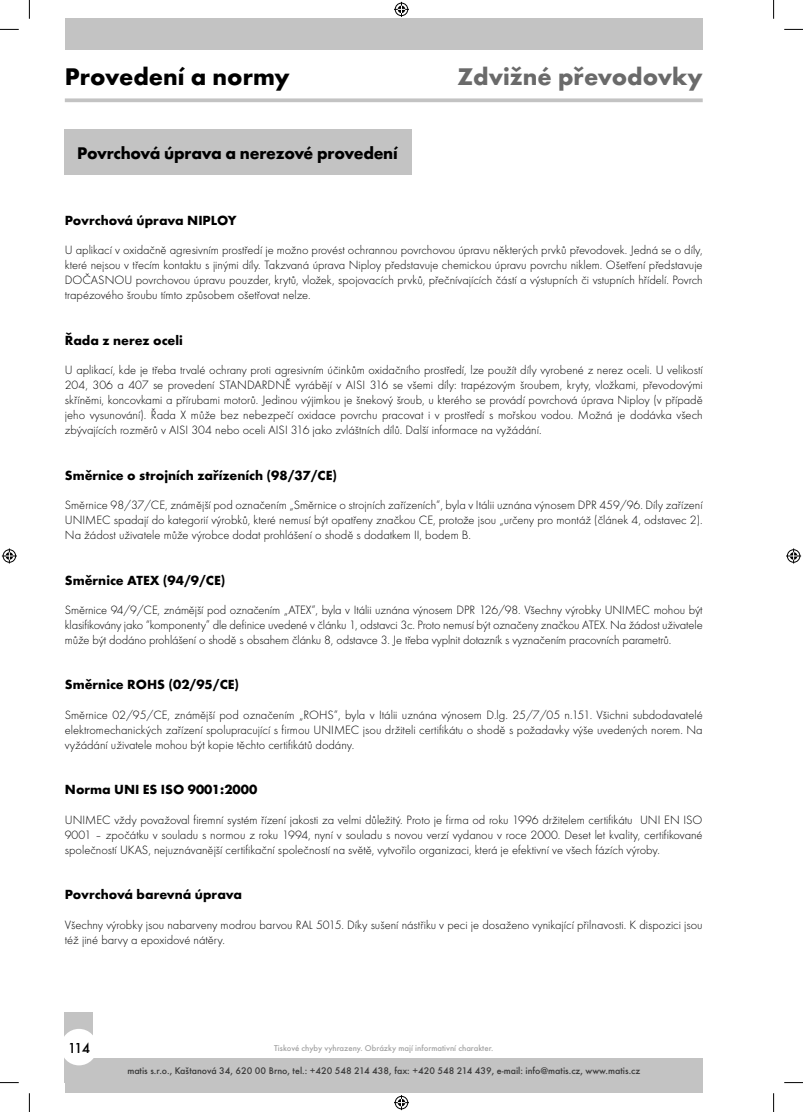
<style>
.page{position:relative;width:803px;height:1112px;background:#fff}
.page>*{position:absolute;margin:0;border:0;box-sizing:border-box;transform-origin:0 0}
.t1{font:700 25px "Futura TEE";color:#6a6a6a}
.t2{font:700 25px "Futura TEE";color:#000}
.t3{font:700 17.5px "Futura TEE";letter-spacing:-.015em;color:#000}
.t4{font:500 15px "Futura TEE";color:#000}
.t5{font:700 13.75px "Futura TEE";color:#000}
.t6{font:12.5px/15px "Futura TEE Ligh";color:#000;text-align:justify}
.t7{font:500 10px "Futura TEE";color:#393939}
.t8{font:500 8.75px "Futura TEE";color:#a3a3a3}
</style>
<div class="page">
<svg style="left:65px;top:98px;width:638px;height:4px;background:#c9c9c9"></svg>
<div style="left:65px;top:1011px;width:28px;height:71px;background:#c3c3c3"></div>
<div style="left:65px;top:19px;width:638px;height:31px;background:#c3c3c3"></div>
<div style="left:65px;top:1058px;width:638px;height:34px;background:#c3c3c3"></div>
<div style="left:61px;top:1028px;width:36px;height:37px;background:#fff;border-radius:50%"></div>
<div style="left:65px;top:129px;width:347px;height:45px;background:#c3c3c3"></div>
<svg style="left:0;top:29px;width:19px;height:1px"></svg>
<svg style="left:784px;top:29px;width:19px;height:1px"></svg>
<svg style="left:0;top:1082px;width:19px;height:1px"></svg>
<svg style="left:784px;top:1082px;width:19px;height:1px"></svg>
<svg style="left:29px;top:0;width:1px;height:19px"></svg>
<svg style="left:29px;top:1093px;width:1px;height:18px"></svg>
<svg style="left:773px;top:0;width:1px;height:19px"></svg>
<svg style="left:773px;top:1093px;width:1px;height:18px"></svg>
<svg style="left:394px;top:2px;width:15px;height:15px"></svg>
<svg style="left:394px;top:1095px;width:15px;height:14px"></svg>
<svg style="left:2px;top:548px;width:15px;height:15px"></svg>
<svg style="left:786px;top:548px;width:15px;height:15px"></svg>
<p class="t2" style="left:65px;top:61px;width:226px">Provedení a normy</p>
<p class="t3" style="left:77px;top:142px;width:322px">Povrchová úprava a nerezové provedení</p>
<p class="t1" style="left:457px;top:61px;width:247px">Zdvižné převodovky</p>
<p class="t5" style="left:65px;top:211px;width:173px">Povrchová úprava NIPLOY</p>
<p class="t6" style="left:65px;top:242px;width:639px">U aplikací v oxidačně agresivním prostředí je možno provést ochrannou povrchovou úpravu některých prvků převodovek. Jedná se o díly, které nejsou v třecím kontaktu s jinými díly. Takzvaná úprava Niploy představuje chemickou úpravu povrchu niklem. Ošetření představuje DOČASNOU povrchovou úpravu pouzder, krytů, vložek, spojovacích prvků, přečnívajících částí a výstupních či vstupních hřídelí. Povrch trapézového šroubu tímto způsobem ošetřovat nelze.</p>
<p class="t5" style="left:65px;top:331px;width:120px">Řada z nerez oceli</p>
<p class="t6" style="left:65px;top:362px;width:639px">U aplikací, kde je třeba trvalé ochrany proti agresivním účinkům oxidačního prostředí, lze použít díly vyrobené z nerez oceli. U velikostí 204, 306 a 407 se provedení STANDARDNĚ vyrábějí v AISI 316 se všemi díly: trapézovým šroubem, kryty, vložkami, převodovými skříněmi, koncovkami a přírubami motorů. Jedinou výjimkou je šnekový šroub, u kterého se provádí povrchová úprava Niploy (v případě jeho vysunování). Řada X může bez nebezpečí oxidace povrchu pracovat i v prostředí s mořskou vodou. Možná je dodávka všech zbývajících rozměrů v AISI 304 nebo oceli AISI 316 jako zvláštních dílů. Další informace na vyžádání.</p>
<p class="t5" style="left:65px;top:466px;width:274px">Směrnice o strojních zařízeních (98/37/CE)</p>
<p class="t6" style="left:65px;top:497px;width:639px">Směrnice 98/37/CE, známější pod označením „Směrnice o strojních zařízeních“, byla v Itálii uznána výnosem DPR 459/96. Díly zařízení UNIMEC spadají do kategorií výrobků, které nemusí být opatřeny značkou CE, protože jsou „určeny pro montáž (článek 4, odstavec 2).<br>Na žádost uživatele může výrobce dodat prohlášení o shodě s dodatkem II, bodem B.</p>
<p class="t5" style="left:65px;top:571px;width:162px">Směrnice ATEX (94/9/CE)</p>
<p class="t6" style="left:65px;top:602px;width:639px">Směrnice 94/9/CE, známější pod označením „ATEX“, byla v Itálii uznána výnosem DPR 126/98. Všechny výrobky UNIMEC mohou být klasifikovány jako “komponenty” dle definice uvedené v článku 1, odstavci 3c. Proto nemusí být označeny značkou ATEX. Na žádost uživatele může být dodáno prohlášení o shodě s obsahem článku 8, odstavce 3. Je třeba vyplnit dotazník s vyznačením pracovních parametrů.</p>
<p class="t5" style="left:65px;top:676px;width:176px">Směrnice ROHS (02/95/CE)</p>
<p class="t6" style="left:65px;top:707px;width:639px">Směrnice 02/95/CE, známější pod označením „ROHS“, byla v Itálii uznána výnosem D.lg. 25/7/05 n.151. Všichni subdodavatelé elektromechanických zařízení spolupracující s firmou UNIMEC jsou držiteli certifikátu o shodě s požadavky výše uvedených norem. Na vyžádání uživatele mohou být kopie těchto certifikátů dodány.</p>
<p class="t5" style="left:65px;top:781px;width:194px">Norma UNI ES ISO 9001:2000</p>
<p class="t6" style="left:65px;top:811px;width:639px">UNIMEC vždy považoval firemní systém řízení jakosti za velmi důležitý. Proto je firma od roku 1996 držitelem certifikátu UNI EN ISO 9001 – zpočátku v souladu s normou z roku 1994, nyní v souladu s novou verzí vydanou v roce 2000. Deset let kvality, certifikované společností UKAS, nejuznávanější certifikační společností na světě, vytvořilo organizaci, která je efektivní ve všech fázích výroby.</p>
<p class="t5" style="left:65px;top:885px;width:179px">Povrchová barevná úprava</p>
<p class="t6" style="left:65px;top:916px;width:639px">Všechny výrobky jsou nabarveny modrou barvou RAL 5015. Díky sušení nástřiku v peci je dosaženo vynikající přilnavosti. K dispozici jsou též jiné barvy a epoxidové nátěry.</p>
<p class="t4" style="left:68px;top:1038px;width:24px">114</p>
<p class="t8" style="left:274px;top:1042px;width:221px">Tiskové chyby vyhrazeny. Obrázky mají informativní charakter.</p>
<p class="t7" style="left:127px;top:1064px;width:514px">matis s.r.o., Kaštanová 34, 620 00 Brno, tel.: +420 548 214 438, fax: +420 548 214 439, e-mail: info@matis.cz, www.matis.cz</p>
</div>
